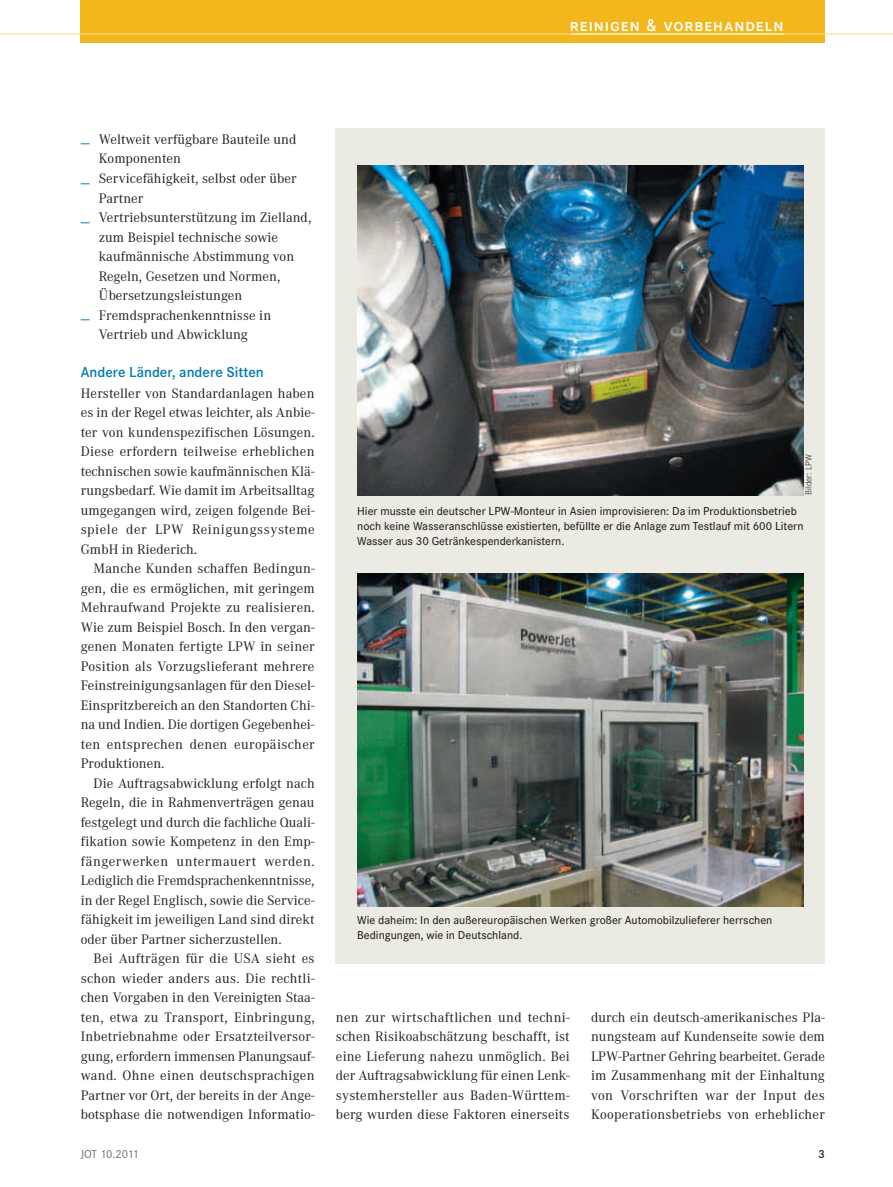
<style>
.page{position:relative;width:893px;height:1187px;background:#fff}
.page>*{position:absolute;margin:0;border:0;box-sizing:border-box;transform-origin:0 0}
.t1{font:18px "Corporate SSCTOT Dem";letter-spacing:.05em;color:#fff}
.t2{font:15px "Corporate STOT Dem";color:#007bac}
.t3{font:14.25px/19.5px "Corporate ATOT";letter-spacing:.005em;color:#231f20;text-align:justify}
.t4{font:500 12px/15px "Corporate STOT";color:#231f20}
.t5{font:12px "Corporate STOT";letter-spacing:-.035em;color:#6c6d70}
.t6{font:12px "Corporate STOT Dem";color:#231f20}
.t7{font:300 9px "Corporate STOT";letter-spacing:.005em;color:#231f20}
.s1{font-family:"The Sans Bold Expert";font-size:9px;color:#007bac}
</style>
<div class="page">
<div style="left:336px;top:128px;width:489px;height:835px;background:#ecebe3"></div>
<img style="left:357px;top:573px;width:447px;height:333px">
<img style="left:357px;top:165px;width:447px;height:330px">
<div style="left:81px;top:0;width:744px;height:43px;background:#f2b71d"></div>
<hr style="left:0;top:34px;width:893px;height:1px;background:#fddd8a">
<hr style="left:571px;top:34px;width:212px;height:1px;background:#fff">
<p class="t1" style="left:570px;top:14px;width:215px">reinigen &amp; vorbehandeln</p>
<p class="t3" style="left:81px;top:130px;width:217px"><span class="s1">__</span> Weltweit verfügbare Bauteile und</p>
<p class="t3" style="left:99px;top:149px;width:84px">Komponenten</p>
<p class="t3" style="left:81px;top:169px;width:217px"><span class="s1">__</span> Servicefähigkeit, selbst oder über</p>
<p class="t3" style="left:99px;top:188px;width:46px">Partner</p>
<p class="t3" style="left:81px;top:208px;width:232px"><span class="s1">__</span> Vertriebsunterstützung im Zielland,</p>
<p class="t3" style="left:99px;top:227px;width:181px">zum Beispiel technische sowie</p>
<p class="t3" style="left:99px;top:247px;width:197px">kaufmännische Abstimmung von</p>
<p class="t3" style="left:99px;top:266px;width:183px">Regeln, Gesetzen und Normen,</p>
<p class="t3" style="left:99px;top:286px;width:145px">Übersetzungsleistungen</p>
<p class="t3" style="left:81px;top:305px;width:192px"><span class="s1">__</span> Fremdsprachenkenntnisse in</p>
<p class="t3" style="left:99px;top:325px;width:151px">Vertrieb und Abwicklung</p>
<p class="t2" style="left:81px;top:363px;width:185px">Andere Länder, andere Sitten</p>
<p class="t3" style="left:81px;top:383px;width:235px">Hersteller von Standardanlagen haben es in der Regel etwas leichter, als Anbie&shy;ter von kundenspezifischen Lösungen.<br>Diese erfordern teilweise erheblichen technischen sowie kaufmännischen Klä&shy;rungsbedarf. Wie damit im Arbeitsalltag umgegangen wird, zeigen folgende Bei&shy;spiele der LPW Reinigungssysteme GmbH in Riederich.</p>
<p class="t3" style="left:81px;top:559px;width:236px;text-indent:13px">Manche Kunden schaffen Bedingun&shy;gen, die es ermöglichen, mit geringem Mehraufwand Projekte zu realisieren.<br>Wie zum Beispiel Bosch. In den vergan&shy;genen Monaten fertigte LPW in seiner Position als Vorzugslieferant mehrere Feinstreinigungsanlagen für den Diesel-Einspritzbereich an den Standorten Chi&shy;na und Indien. Die dortigen Gegebenhei&shy;ten entsprechen denen europäischer Produktionen.</p>
<p class="t3" style="left:81px;top:773px;width:235px;text-indent:13px">Die Auftragsabwicklung erfolgt nach Regeln, die in Rahmenverträgen genau festgelegt und durch die fachliche Quali&shy;fikation sowie Kompetenz in den Emp&shy;fängerwerken untermauert werden.<br>Lediglich die Fremdsprachenkenntnisse, in der Regel Englisch, sowie die Service&shy;fähigkeit im jeweiligen Land sind direkt oder über Partner sicherzustellen.</p>
<p class="t3" style="left:81px;top:948px;width:235px;text-indent:13px">Bei Aufträgen für die USA sieht es schon wieder anders aus. Die rechtli&shy;chen Vorgaben in den Vereinigten Staa&shy;ten, etwa zu Transport, Einbringung, Inbetriebnahme oder Ersatzteilversor&shy;gung, erfordern immensen Planungsauf&shy;wand. Ohne einen deutschsprachigen Partner vor Ort, der bereits in der Ange&shy;botsphase die notwendigen Informatio-</p>
<p class="t7" style="left:803px;top:495px;width:42px;rotate:-90deg">Bilder: LPW</p>
<p class="t4" style="left:357px;top:503px;width:448px">Hier musste ein deutscher LPW-Monteur in Asien improvisieren: Da im Produktionsbetrieb noch keine Wasseranschlüsse existierten, befüllte er die Anlage zum Testlauf mit 600 Litern<br>Wasser aus 30 Getränkespenderkanistern.</p>
<p class="t4" style="left:357px;top:913px;width:417px">Wie daheim: In den außereuropäischen Werken großer Automobilzulieferer herrschen<br>Bedingungen, wie in Deutschland.</p>
<p class="t3" style="left:336px;top:1007px;width:235px">nen zur wirtschaftlichen und techni&shy;schen Risikoabschätzung beschafft, ist eine Lieferung nahezu unmöglich. Bei der Auftragsabwicklung für einen Lenk&shy;systemhersteller aus Baden-Württem&shy;berg wurden diese Faktoren einerseits</p>
<p class="t3" style="left:591px;top:1007px;width:235px">durch ein deutsch-amerikanisches Pla&shy;nungsteam auf Kundenseite sowie dem LPW-Partner Gehring bearbeitet. Gerade im Zusammenhang mit der Einhaltung von Vorschriften war der Input des Kooperationsbetriebs von erheblicher</p>
<p class="t5" style="left:81px;top:1146px;width:60px">JOT 10.2011</p>
<p class="t6" style="left:818px;top:1146px;width:8px">3</p>
</div>
